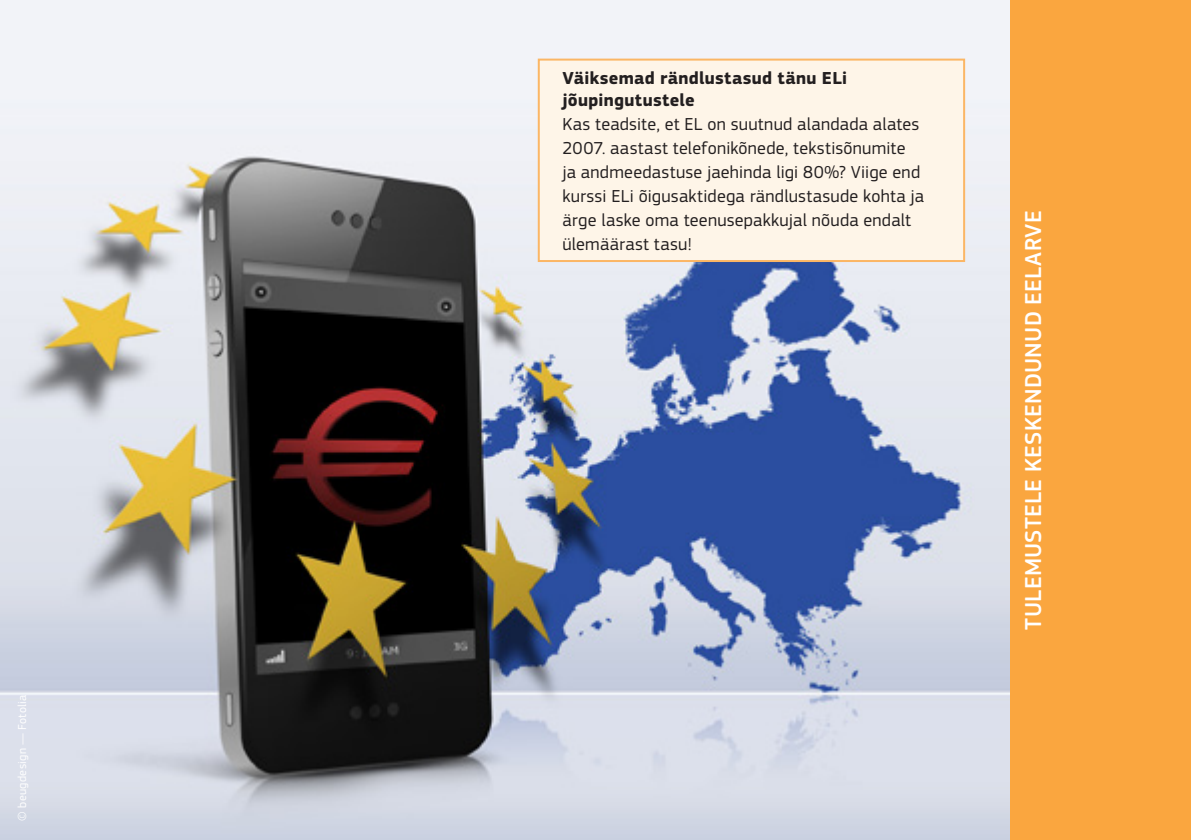
<style>
.page{position:relative;width:1191px;height:840px;background:#fff}
.page>*{position:absolute;margin:0;border:0;box-sizing:border-box;transform-origin:0 0}
.t1{font:500 24px "EC Square Sans Pro";letter-spacing:.01em;color:#fff}
.body{font:18px/24px "EC Square Sans Pro";letter-spacing:.015em;color:#231f20}
.body_bold_sb5{font:700 18px/21.6px "EC Square Sans Pro";letter-spacing:.02em;color:#231f20}
.t2{font:12px "EC Square Sans Pro";letter-spacing:.025em;color:#fff}
</style>
<div class="page">
<div style="left:1009px;top:0;width:182px;height:839px;background:#faa63f"></div>
<div style="left:0;top:0;width:1009px;height:839px;background:#f2f3f8"></div>
<img style="left:0;top:82px;width:1009px;height:757px">
<div style="left:539px;top:60px;width:425px;height:201px;background:#fef5e8"></div>
<div style="left:538px;top:59px;width:427px;height:203px;border:2px solid #fbb665"></div>
<p class="t2" style="left:15px;top:820px;width:127px;rotate:-90deg">© beugdesign — Fotolia</p>
<p class="body_bold_sb5" style="left:562px;top:68px;width:286px">Väiksemad rändlustasud tänu ELi jõupingutustele</p>
<p class="body" style="left:562px;top:112px;width:363px">Kas teadsite, et EL on suutnud alandada alates 2007. aastast telefonikõnede, tekstisõnumite<br>ja andmeedastuse jaehinda ligi 80%? Viige end kurssi ELi õigusaktidega rändlustasude kohta ja ärge laske oma teenusepakkujal nõuda endalt ülemäärast tasu!</p>
<h1 class="t1" style="left:1019px;top:629px;width:420px;rotate:-90deg">TULEMUSTELE KESKENDUNUD EELARVE</h1>
</div>
